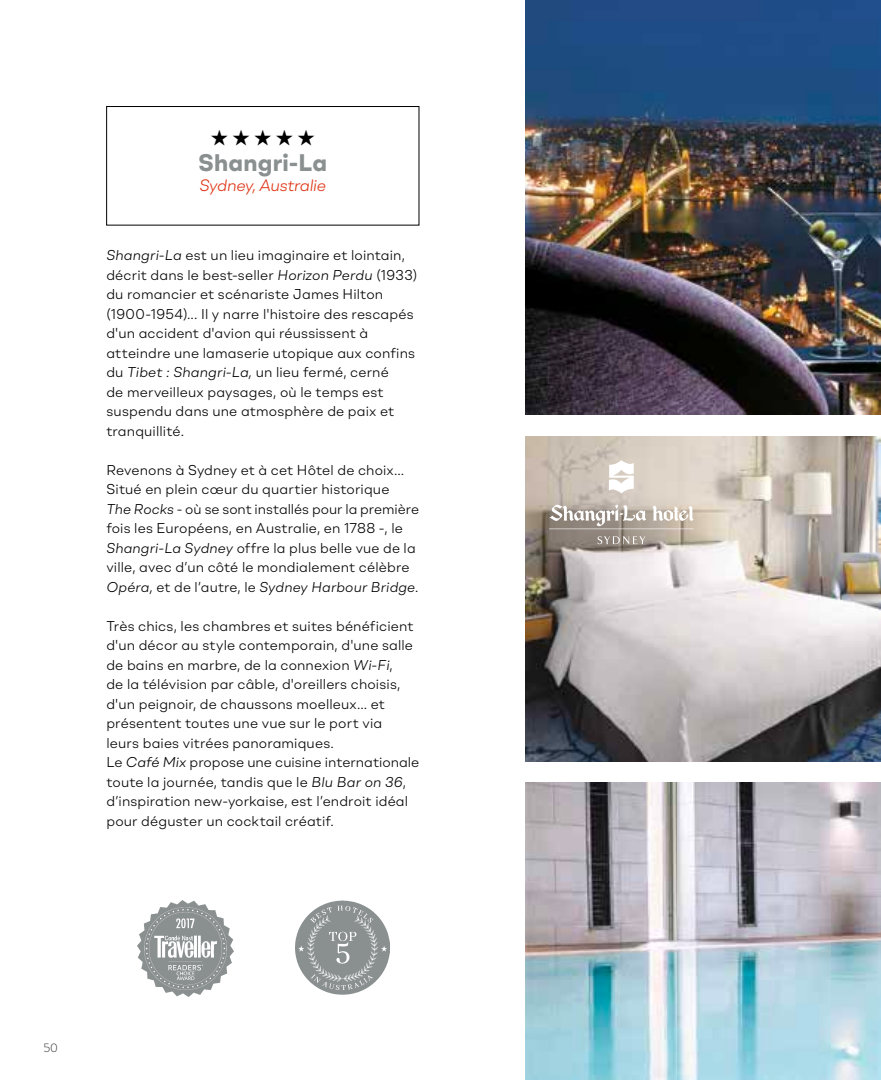
<style>
.page{position:relative;width:881px;height:1080px;background:#fff}
.page>*{position:absolute;margin:0;border:0;box-sizing:border-box;transform-origin:0 0}
.t1{font:700 24px "Shape";letter-spacing:.01em;color:#8a8f90}
.t2{font:italic 300 16.5px "Shape";letter-spacing:-.02em;color:#df3617}
.t3{font:300 14.25px/19.5px "Shape";letter-spacing:.01em;color:#000}
.t4{font:300 12px "Brandon Text";color:#2f2f2f}
.s1{font-style:italic}
</style>
<div class="page">
<div style="left:106px;top:106px;width:313px;height:119px;border:1px solid #000"></div>
<img style="left:525px;top:0;width:355px;height:415px">
<img style="left:525px;top:783px;width:355px;height:297px">
<img style="left:525px;top:436px;width:355px;height:325px">
<svg style="left:548px;top:505px;width:145px;height:25px;background:#bdb5ac"></svg>
<svg style="left:597px;top:536px;width:48px;height:8px"></svg>
<svg style="left:608px;top:460px;width:25px;height:33px"></svg>
<img style="left:137px;top:900px;width:96px;height:96px">
<img style="left:296px;top:900px;width:93px;height:95px">
<h1 class="t1" style="left:198px;top:146px;width:130px">Shangri-La</h1>
<p class="t2" style="left:199px;top:175px;width:128px">Sydney, Australie</p>
<p class="t3" style="left:106px;top:245px;width:312px"><span class="s1">Shangri-La</span> est un lieu imaginaire et lointain, décrit dans le best-seller <span class="s1">Horizon Perdu</span> (1933) du romancier et scénariste James Hilton (1900-1954)... Il y narre l'histoire des rescapés d'un accident d'avion qui réussissent à atteindre une lamaserie utopique aux confins du <span class="s1">Tibet : Shangri-La,</span> un lieu fermé, cerné<br>de merveilleux paysages, où le temps est suspendu dans une atmosphère de paix et tranquillité.</p>
<p class="t3" style="left:106px;top:460px;width:314px">Revenons à Sydney et à cet Hôtel de choix...<br>Situé en plein cœur du quartier historique<br><span class="s1">The Rocks</span> - où se sont installés pour la première fois les Européens, en Australie, en 1788 -, le <span class="s1">Shangri-La Sydney</span> offre la plus belle vue de la ville, avec d’un côté le mondialement célèbre <span class="s1">Opéra,</span> et de l’autre, le <span class="s1">Sydney Harbour Bridge.</span></p>
<p class="t3" style="left:106px;top:616px;width:314px">Très chics, les chambres et suites bénéficient d'un décor au style contemporain, d'une salle de bains en marbre, de la connexion <span class="s1">Wi-Fi</span>,<br>de la télévision par câble, d'oreillers choisis, d'un peignoir, de chaussons moelleux... et présentent toutes une vue sur le port via<br>leurs baies vitrées panoramiques.<br>Le <span class="s1">Café Mix</span> propose une cuisine internationale toute la journée, tandis que le <span class="s1">Blu Bar on 36</span>, d’inspiration new-yorkaise, est l’endroit idéal pour déguster un cocktail créatif.</p>
<p class="t4" style="left:43px;top:1040px;width:16px">50</p>
</div>
